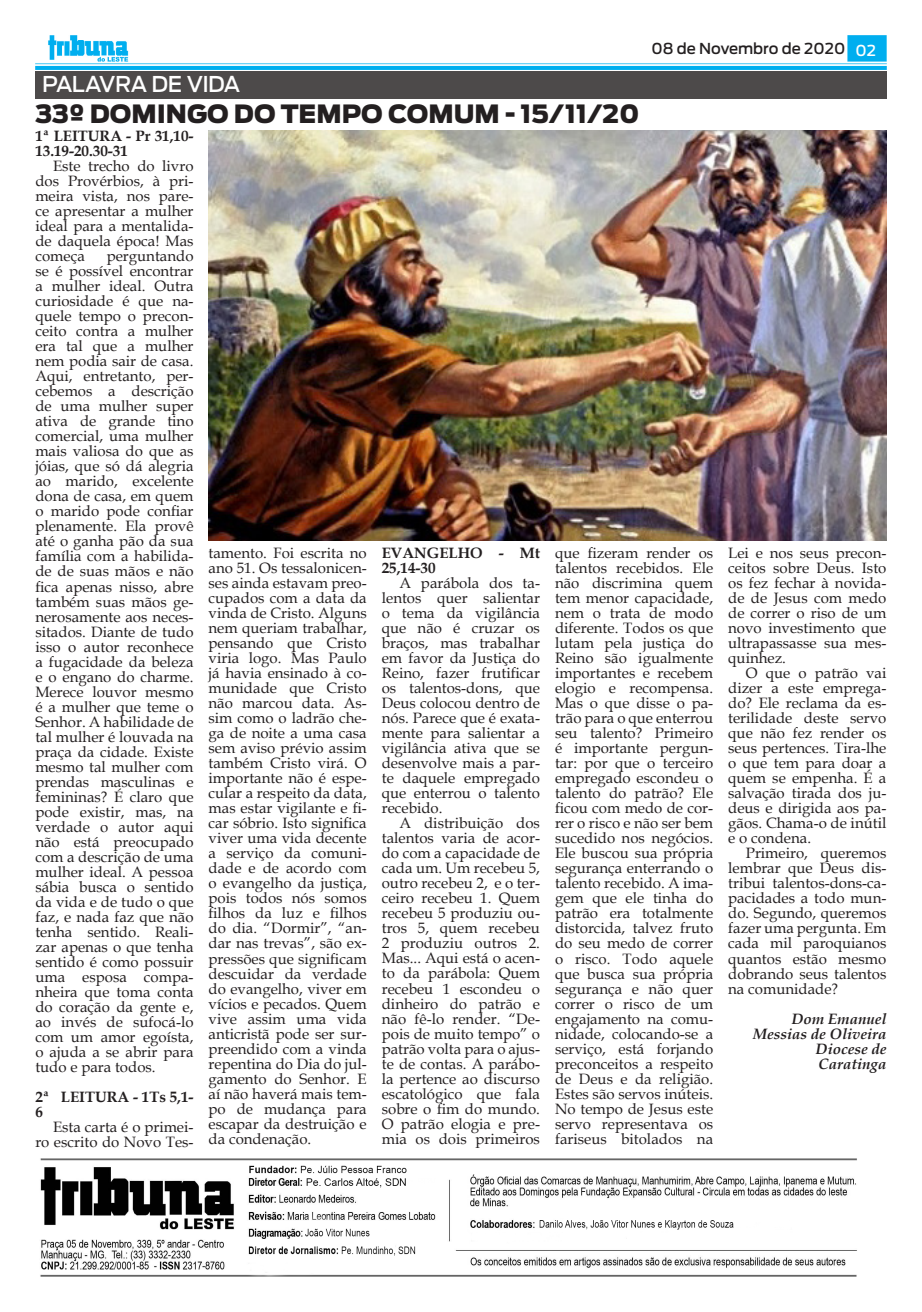
<style>
.page{position:relative;width:922px;height:1312px;background:#fff}
.page>*{position:absolute;margin:0;border:0;box-sizing:border-box;transform-origin:0 0}
.t1{font:900 25px "Antenna";color:#231f20}
.t2{font:500 21.62px "Antenna";letter-spacing:-.025em;color:#fff}
.Tribuna_Texto_-_Book{font:15px/15px "Book Antiqua";color:#231f20;text-align:justify}
.Tribuna_Texto_-_Book-2{font:700 15px/15px "Book Antiqua";color:#231f20}
.Tribuna_Texto_-_Book-3{font:italic 700 15px/15px "Book Antiqua";color:#231f20;text-align:right}
.t3{font:500 15px "Antenna";color:#231f20}
.s1{color:#fff}
</style>
<div class="page">
<img style="left:35px;top:35px;width:851px;height:34px">
<img style="left:40px;top:1158px;width:817px;height:118px">
<div style="left:35px;top:72px;width:851px;height:27px;background:#4d4a4a"></div>
<img style="left:208px;top:130px;width:678px;height:410px">
<p class="t3" style="left:651px;top:40px;width:226px">08 de Novembro de 2020 <span class="s1">02</span></p>
<p class="t2" style="left:42px;top:72px;width:200px">PALAVRA DE VIDA</p>
<p class="Tribuna_Texto_-_Book-2" style="left:35px;top:128px;width:160px">1ª LEITURA - Pr 31,10-<br>13.19-20.30-31</p>
<p class="Tribuna_Texto_-_Book" style="left:35px;top:158px;width:160px;text-indent:18px">Este trecho do livro dos Provérbios, à pri&shy;meira vista, nos pare&shy;ce apresentar a mulher ideal para a mentalida&shy;de daquela época! Mas começa</p>
<p class="t1" style="left:35px;top:99px;width:605px">33º DOMINGO DO TEMPO COMUM - 15/11/20</p>
<p class="Tribuna_Texto_-_Book" style="left:35px;top:248px;width:160px;text-indent:71px">perguntando se é possível encontrar a mulher ideal. Outra curiosidade é que na&shy;quele tempo o precon&shy;ceito contra a mulher era tal que a mulher nem podia sair de casa.<br>Aqui, entretanto, per&shy;cebemos a descrição de uma mulher super ativa de grande tino comercial, uma mulher mais valiosa do que as jóias, que só dá alegria ao marido, excelente dona de casa, em quem o marido pode confiar plenamente. Ela provê até o ganha pão da sua família com a habilida&shy;de de suas mãos e não fica apenas nisso, abre também suas mãos ge&shy;nerosamente aos neces&shy;sitados. Diante de tudo isso o autor reconhece a fugacidade da beleza e o engano do charme.<br>Merece louvor mesmo é a mulher que teme o Senhor. A habilidade de tal mulher é louvada na praça da cidade. Existe mesmo tal mulher com prendas masculinas e femininas? É claro que pode existir, mas, na verdade o autor aqui não está preocupado com a descrição de uma mulher ideal. A pessoa sábia busca o sentido da vida e de tudo o que faz, e nada faz que não tenha sentido. Reali&shy;zar apenas o que tenha sentido é como possuir uma esposa compa&shy;nheira que toma conta do coração da gente e, ao invés de sufocá-lo com um amor egoísta, o ajuda a se abrir para tudo e para todos.</p>
<p class="Tribuna_Texto_-_Book-2" style="left:35px;top:1088px;width:160px">2ª LEITURA - 1Ts 5,1-<br>6</p>
<p class="Tribuna_Texto_-_Book" style="left:35px;top:1118px;width:160px;text-align:right">Esta carta é o primei&shy;ro escrito do Novo Tes-</p>
<p class="Tribuna_Texto_-_Book" style="left:555px;top:545px;width:160px">que fizeram render os talentos recebidos. Ele não discrimina quem tem menor capacidade, nem o trata de modo diferente. Todos os que lutam pela justiça do Reino são igualmente importantes e recebem elogio e recompensa.<br>Mas o que disse o pa&shy;trão para o que enterrou seu talento? Primeiro é importante pergun&shy;tar: por que o terceiro empregado escondeu o talento do patrão? Ele ficou com medo de cor&shy;rer o risco e não ser bem sucedido nos negócios.<br>Ele buscou sua própria segurança enterrando o talento recebido. A ima&shy;gem que ele tinha do patrão era totalmente distorcida, talvez fruto do seu medo de correr o risco. Todo aquele que busca sua própria segurança e não quer correr o risco de um engajamento na comu&shy;nidade, colocando-se a serviço, está forjando preconceitos a respeito de Deus e da religião.<br>Estes são servos inúteis.<br>No tempo de Jesus este servo representava os fariseus bitolados na</p>
<p class="Tribuna_Texto_-_Book" style="left:728px;top:545px;width:160px">Lei e nos seus precon&shy;ceitos sobre Deus. Isto os fez fechar à novida&shy;de de Jesus com medo de correr o riso de um novo investimento que ultrapassasse sua mes&shy;quinhez.</p>
<p class="Tribuna_Texto_-_Book" style="left:208px;top:545px;width:160px">tamento. Foi escrita no ano 51. Os tessalonicen&shy;ses ainda estavam preo&shy;cupados com a data da vinda de Cristo. Alguns nem queriam trabalhar, pensando que Cristo viria logo. Mas Paulo já havia ensinado à co&shy;munidade que Cristo não marcou data. As&shy;sim como o ladrão che&shy;ga de noite a uma casa sem aviso prévio assim também Cristo virá. O importante não é espe&shy;cular a respeito da data, mas estar vigilante e fi&shy;car sóbrio. Isto significa viver uma vida decente a serviço da comuni&shy;dade e de acordo com o evangelho da justiça, pois todos nós somos filhos da luz e filhos do dia. “Dormir”, “an&shy;dar nas trevas”, são ex&shy;pressões que significam descuidar da verdade do evangelho, viver em vícios e pecados. Quem vive assim uma vida anticristã pode ser sur&shy;preendido com a vinda repentina do Dia do jul&shy;gamento do Senhor. E aí não haverá mais tem&shy;po de mudança para escapar da destruição e da condenação.</p>
<p class="Tribuna_Texto_-_Book-2" style="left:381px;top:545px;width:160px">EVANGELHO - Mt<br>25,14-30</p>
<p class="Tribuna_Texto_-_Book" style="left:381px;top:575px;width:160px;text-indent:18px">A parábola dos ta&shy;lentos quer salientar o tema da vigilância que não é cruzar os braços, mas trabalhar em favor da Justiça do Reino, fazer frutificar os talentos-dons, que Deus colocou dentro de nós. Parece que é exata&shy;mente para salientar a vigilância ativa que se desenvolve mais a par&shy;te daquele empregado que enterrou o talento recebido.</p>
<p class="Tribuna_Texto_-_Book" style="left:381px;top:815px;width:160px;text-indent:18px">A distribuição dos talentos varia de acor&shy;do com a capacidade de cada um. Um recebeu 5, outro recebeu 2, e o ter&shy;ceiro recebeu 1. Quem recebeu 5 produziu ou&shy;tros 5, quem recebeu 2 produziu outros 2.<br>Mas... Aqui está o acen&shy;to da parábola: Quem recebeu 1 escondeu o dinheiro do patrão e não fê-lo render. “De&shy;pois de muito tempo” o patrão volta para o ajus&shy;te de contas. A parábo&shy;la pertence ao discurso escatológico que fala sobre o fim do mundo.<br>O patrão elogia e pre&shy;mia os dois primeiros</p>
<p class="Tribuna_Texto_-_Book" style="left:728px;top:665px;width:160px;text-indent:18px">O que o patrão vai dizer a este emprega&shy;do? Ele reclama da es&shy;terilidade deste servo que não fez render os seus pertences. Tira-lhe o que tem para doar a quem se empenha. É a salvação tirada dos ju&shy;deus e dirigida aos pa&shy;gãos. Chama-o de inútil e o condena.</p>
<p class="Tribuna_Texto_-_Book" style="left:728px;top:845px;width:160px;text-indent:18px">Primeiro, queremos lembrar que Deus dis&shy;tribui talentos-dons-ca&shy;pacidades a todo mun&shy;do. Segundo, queremos fazer uma pergunta. Em cada mil paroquianos quantos estão mesmo dobrando seus talentos na comunidade?</p>
<p class="Tribuna_Texto_-_Book-3" style="left:752px;top:1010px;width:135px">Dom Emanuel<br>Messias de Oliveira</p>
<p class="Tribuna_Texto_-_Book-3" style="left:815px;top:1040px;width:72px;text-align:left">Diocese de<br>Caratinga</p>
</div>
